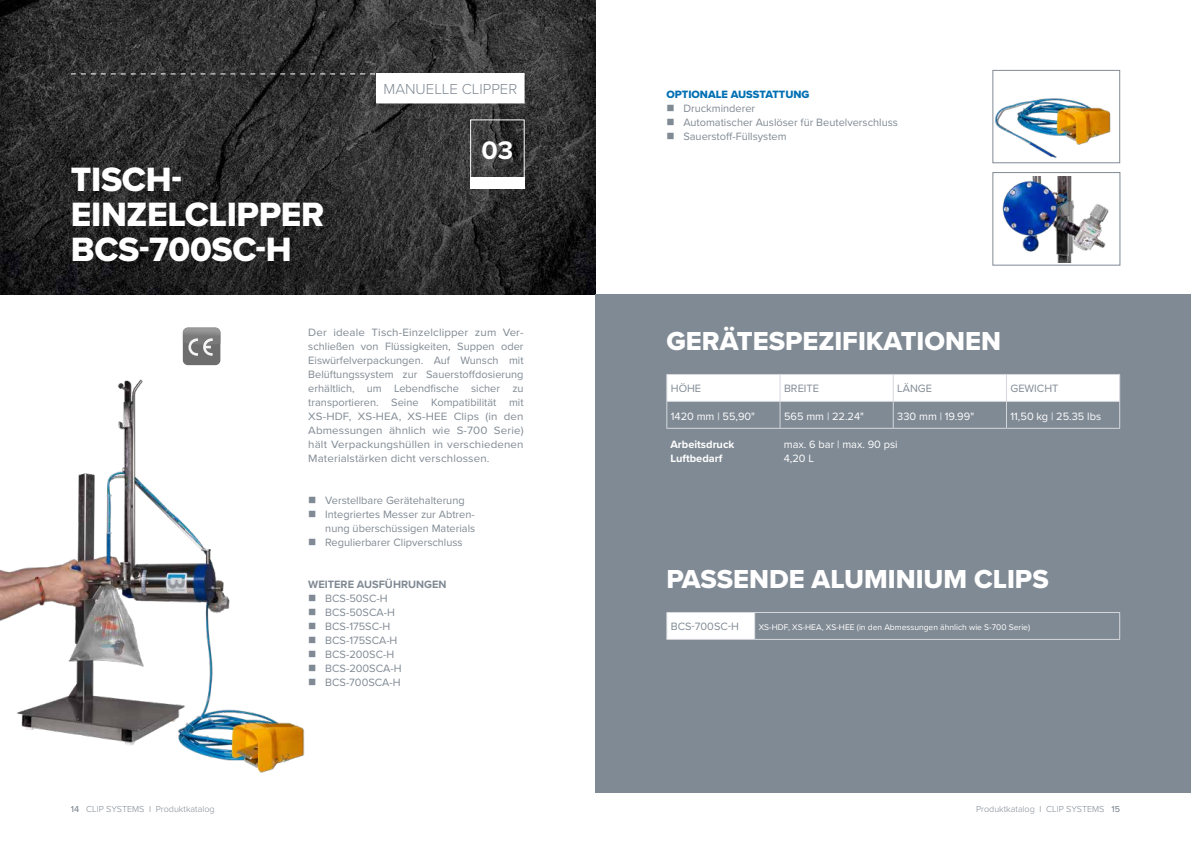
<style>
.page{position:relative;width:1191px;height:842px;background:#fff}
.page>*{position:absolute;margin:0;border:0;box-sizing:border-box;transform-origin:0 0}
.t1{font:35px/35px "Proxima Nova Extrabld";letter-spacing:-.01em;color:#fff}
.t2{font:27px "Proxima Nova Extrabld";color:#fff}
.t3{font:700 26.3px "Proxima Nova";color:#fff}
.t4{font:300 15px "Proxima Nova";color:#808a94}
.t5{font:11px/14px "Proxima Nova";color:#808a94;text-align:justify;scale:1.05 1}
.t6{font:11px/14px "Proxima Nova";color:#808a94}
.t7{font:11px "Proxima Nova";color:#fff}
.t8{font:700 11px "Proxima Nova";color:#fff}
.t9{font:11px "Proxima Nova Extrabld";color:#0070b3}
.t10{font:700 11px "Proxima Nova";color:#808a94}
.t11{font:300 9px "Proxima Nova";color:#808a94}
.t12{font:8.5px "Proxima Nova";color:#fff}
.s1{font-weight:500}
</style>
<div class="page">
<img style="left:0;top:0;width:595px;height:294px">
<div style="left:595px;top:294px;width:596px;height:499px;background:#808a94"></div>
<img style="left:0;top:379px;width:305px;height:394px">
<img style="left:995px;top:98px;width:116px;height:61px">
<div style="left:992px;top:70px;width:128px;height:93px;border:1px solid #808a94"></div>
<div style="left:992px;top:172px;width:128px;height:93px;border:1px solid #808a94"></div>
<img style="left:1002px;top:177px;width:107px;height:86px">
<div style="left:377px;top:74px;width:147px;height:29px;background:#fff"></div>
<svg style="left:71px;top:73px;width:453px;height:1px"></svg>
<div style="left:183px;top:328px;width:37px;height:37px;background:#6d6d6d;border-radius:5px"></div>
<img style="left:183px;top:328px;width:37px;height:16px">
<svg style="left:188px;top:338px;width:25px;height:18px"></svg>
<div style="left:667px;top:612px;width:87px;height:27px;background:#fff"></div>
<svg style="left:666px;top:613px;width:1px;height:26px"></svg>
<hr style="left:666px;top:612px;width:88px;height:1px;background:#d5d8dd">
<hr style="left:666px;top:639px;width:88px;height:1px;background:#d5d8dd">
<svg style="left:754px;top:613px;width:1px;height:26px"></svg>
<hr style="left:754px;top:612px;width:366px;height:1px;background:#d5d8dd">
<svg style="left:1119px;top:613px;width:1px;height:26px"></svg>
<hr style="left:754px;top:639px;width:366px;height:1px;background:#d5d8dd">
<svg style="left:666px;top:374px;width:454px;height:54px"></svg>
<hr style="left:666px;top:428px;width:114px;height:1px;background:#d5d8dd">
<hr style="left:780px;top:428px;width:113px;height:1px;background:#d5d8dd">
<hr style="left:893px;top:428px;width:113px;height:1px;background:#d5d8dd">
<hr style="left:1006px;top:428px;width:114px;height:1px;background:#d5d8dd">
<div style="left:470px;top:119px;width:54px;height:59px;border:1px solid #fff"></div>
<div style="left:470px;top:178px;width:54px;height:11px;background:#fff"></div>
<h3 class="t4" style="left:383px;top:78px;width:135px">MANUELLE CLIPPER</h3>
<h1 class="t1" style="left:71px;top:161px;width:255px">TISCH-<br>EINZELCLIPPER<br>BCS-700SC-H</h1>
<h3 class="t3" style="left:481px;top:131px;width:33px">03</h3>
<p class="t5" style="left:308px;top:325px;width:206px">Der ideale Tisch-Einzelclipper zum Ver&shy;schließen von Flüssigkeiten, Suppen oder Eiswürfelverpackungen. Auf Wunsch mit Belüftungssystem zur Sauerstoffdosierung erhältlich, um Lebendfische sicher zu transportieren. Seine Kompatibilität mit XS-HDF, XS-HEA, XS-HEE Clips (in den Abmessungen ähnlich wie S-700 Serie) hält Verpackungshüllen in verschiedenen Materialstärken dicht verschlossen.</p>
<p class="t6" style="left:325px;top:493px;width:151px">Verstellbare Gerätehalterung<br>Integriertes Messer zur Abtren&shy;nung überschüssigen Materials<br>Regulierbarer Clipverschluss</p>
<p class="t10" style="left:308px;top:576px;width:140px">WEITERE AUSFÜHRUNGEN</p>
<p class="t6" style="left:325px;top:591px;width:78px">BCS-50SC-H<br>BCS-50SCA-H<br>BCS-175SC-H<br>BCS-175SCA-H<br>BCS-200SC-H<br>BCS-200SCA-H<br>BCS-700SCA-H</p>
<p class="t9" style="left:666px;top:86px;width:145px">OPTIONALE AUSSTATTUNG</p>
<p class="t6" style="left:683px;top:101px;width:216px">Druckminderer<br>Automatischer Auslöser für Beutelverschluss<br>Sauerstoff-Füllsystem</p>
<h2 class="t2" style="left:666px;top:321px;width:336px">GERÄTESPEZIFIKATIONEN</h2>
<p class="t6" style="left:671px;top:381px;width:32px">HÖHE</p>
<p class="t6" style="left:784px;top:381px;width:37px">BREITE</p>
<p class="t6" style="left:897px;top:381px;width:36px">LÄNGE</p>
<p class="t6" style="left:1010px;top:381px;width:49px">GEWICHT</p>
<p class="t7" style="left:671px;top:408px;width:86px">1420 mm | 55,90"</p>
<p class="t7" style="left:784px;top:408px;width:81px">565 mm | 22.24"</p>
<p class="t7" style="left:897px;top:408px;width:78px">330 mm | 19.99"</p>
<p class="t7" style="left:1010px;top:408px;width:92px">11,50 kg | 25.35 lbs</p>
<p class="t8" style="left:670px;top:436px;width:65px">Arbeitsdruck</p>
<p class="t7" style="left:784px;top:436px;width:115px">max. 6 bar | max. 90 psi</p>
<p class="t8" style="left:670px;top:450px;width:53px">Luftbedarf</p>
<p class="t7" style="left:784px;top:450px;width:32px">4,20 L</p>
<h2 class="t2" style="left:666px;top:559px;width:384px">PASSENDE ALUMINIUM CLIPS</h2>
<p class="t6" style="left:671px;top:619px;width:70px">BCS-700SC-H</p>
<p class="t12" style="left:758px;top:621px;width:273px">XS-HDF, XS-HEA, XS-HEE (in den Abmessungen ähnlich wie S-700 Serie)</p>
<p class="t11" style="left:71px;top:802px;width:145px"><span class="s1">14</span> CLIP SYSTEMS I Produktkatalog</p>
<p class="t11" style="left:976px;top:802px;width:145px">Produktkatalog I CLIP SYSTEMS <span class="s1">15</span></p>
</div>
